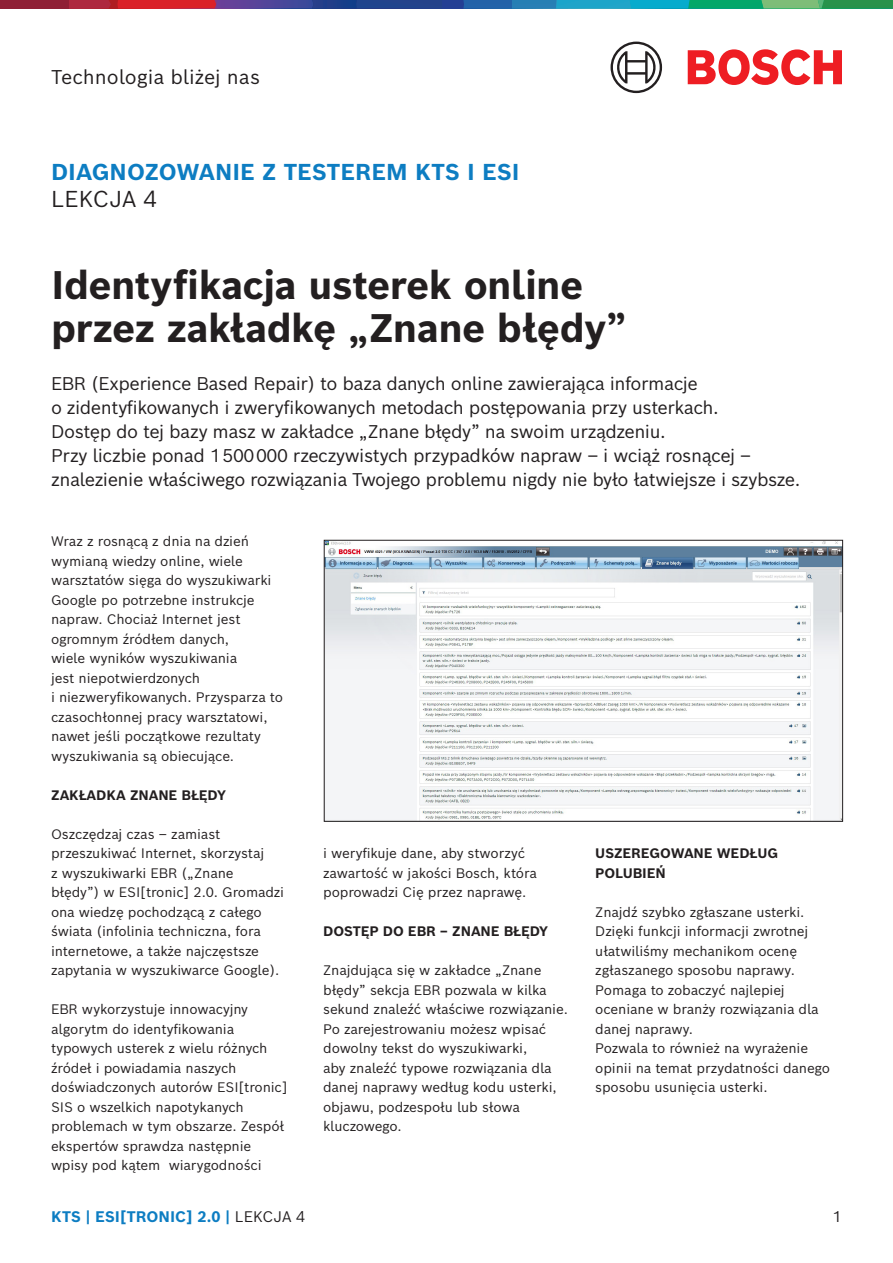
<style>
.page{position:relative;width:893px;height:1263px;background:#fff}
.page>*{position:absolute;margin:0;border:0;box-sizing:border-box;transform-origin:0 0}
.Tytuł{font:700 39px/42.5px "Bosch Sans";letter-spacing:-.015em;color:#231f20}
.t1{font:700 22.5px "Bosch Sans";color:#0d7dc2}
.Lekcja{font:22.5px "Bosch Sans";color:#231f20}
.t2{font:19.5px "Bosch Sans";color:#231f20}
.Wprowadzenie_16pt{font:18px/24px "Bosch Sans";letter-spacing:-.025em;color:#231f20}
.t3{font:700 15px "Bosch Sans";color:#0d7dc2}
.t4{font:15px "Bosch Sans";color:#231f20}
.text_9{font:13.5px/19.5px "Bosch Sans";letter-spacing:-.01em;color:#231f20}
.text_9-2{font:700 13.5px/19.5px "Bosch Sans";letter-spacing:-.01em;color:#231f20}
.s1{font-weight:400;color:#231f20}
</style>
<div class="page">
<img style="left:326px;top:542px;width:515px;height:277px">
<div style="left:324px;top:540px;width:519px;height:281px;border:1px solid #231f20"></div>
<div style="left:0;top:0;width:69px;height:9px;background:#8f1f35"></div>
<svg style="left:69px;top:0;width:824px;height:9px;background:#476a80"></svg>
<svg style="left:688px;top:49px;width:154px;height:36px"></svg>
<svg style="left:610px;top:42px;width:52px;height:51px"></svg>
<p class="t2" style="left:51px;top:64px;width:211px">Technologia bliżej nas</p>
<p class="t1" style="left:51px;top:156px;width:470px">DIAGNOZOWANIE Z TESTEREM KTS I ESI</p>
<p class="Lekcja" style="left:51px;top:183px;width:108px">LEKCJA 4</p>
<p class="Tytuł" style="left:51px;top:263px;width:577px">Identyfikacja usterek online przez zakładkę „Znane błędy”</p>
<p class="Wprowadzenie_16pt" style="left:51px;top:371px;width:751px">EBR (Experience Based Repair) to baza danych online zawierająca informacje<br>o zidentyfikowanych i zweryfikowanych metodach postępowania przy usterkach.<br>Dostęp do tej bazy masz w zakładce „Znane błędy” na swoim urządzeniu.<br>Przy liczbie ponad 1 500 000 rzeczywistych przypadków napraw – i wciąż rosnącej – znalezienie właściwego rozwiązania Twojego problemu nigdy nie było łatwiejsze i szybsze.</p>
<p class="text_9" style="left:51px;top:531px;width:233px">Wraz z rosnącą z dnia na dzień wymianą wiedzy online, wiele warsztatów sięga do wyszukiwarki<br>Google po potrzebne instrukcje napraw. Chociaż Internet jest ogromnym źródłem danych,<br>wiele wyników wyszukiwania<br>jest niepotwierdzonych<br>i niezweryfikowanych. Przysparza to czasochłonnej pracy warsztatowi, nawet jeśli początkowe rezultaty wyszukiwania są obiecujące.</p>
<p class="text_9-2" style="left:51px;top:785px;width:176px">ZAKŁADKA ZNANE BŁĘDY</p>
<p class="text_9" style="left:51px;top:823px;width:234px">Oszczędzaj czas – zamiast przeszukiwać Internet, skorzystaj<br>z wyszukiwarki EBR („Znane błędy”) w ESI[tronic] 2.0. Gromadzi ona wiedzę pochodzącą z całego świata (infolinia techniczna, fora internetowe, a także najczęstsze zapytania w wyszukiwarce Google).</p>
<p class="text_9" style="left:51px;top:999px;width:238px">EBR wykorzystuje innowacyjny algorytm do identyfikowania typowych usterek z wielu różnych źródeł i powiadamia naszych doświadczonych autorów ESI[tronic]<br>SIS o wszelkich napotykanych problemach w tym obszarze. Zespół ekspertów sprawdza następnie wpisy pod kątem wiarygodności</p>
<p class="text_9" style="left:323px;top:843px;width:215px">i weryfikuje dane, aby stworzyć zawartość w jakości Bosch, która poprowadzi Cię przez naprawę.</p>
<p class="text_9-2" style="left:323px;top:921px;width:226px">DOSTĘP DO EBR – ZNANE BŁĘDY</p>
<p class="text_9" style="left:323px;top:960px;width:246px">Znajdująca się w zakładce „Znane błędy” sekcja EBR pozwala w kilka sekund znaleźć właściwe rozwiązanie.<br>Po zarejestrowaniu możesz wpisać dowolny tekst do wyszukiwarki,<br>aby znaleźć typowe rozwiązania dla danej naprawy według kodu usterki, objawu, podzespołu lub słowa kluczowego.</p>
<p class="text_9-2" style="left:595px;top:843px;width:184px">USZEREGOWANE WEDŁUG<br>POLUBIEŃ</p>
<p class="text_9" style="left:595px;top:901px;width:225px">Znajdź szybko zgłaszane usterki.<br>Dzięki funkcji informacji zwrotnej ułatwiliśmy mechanikom ocenę zgłaszanego sposobu naprawy.<br>Pomaga to zobaczyć najlepiej oceniane w branży rozwiązania dla danej naprawy.</p>
<p class="text_9" style="left:595px;top:1038px;width:236px">Pozwala to również na wyrażenie opinii na temat przydatności danego sposobu usunięcia usterki.</p>
<p class="t3" style="left:51px;top:1206px;width:256px">KTS | ESI[TRONIC] 2.0 | <span class="s1">Lekcja 4</span></p>
<p class="t4" style="left:833px;top:1206px;width:11px">1</p>
</div>
